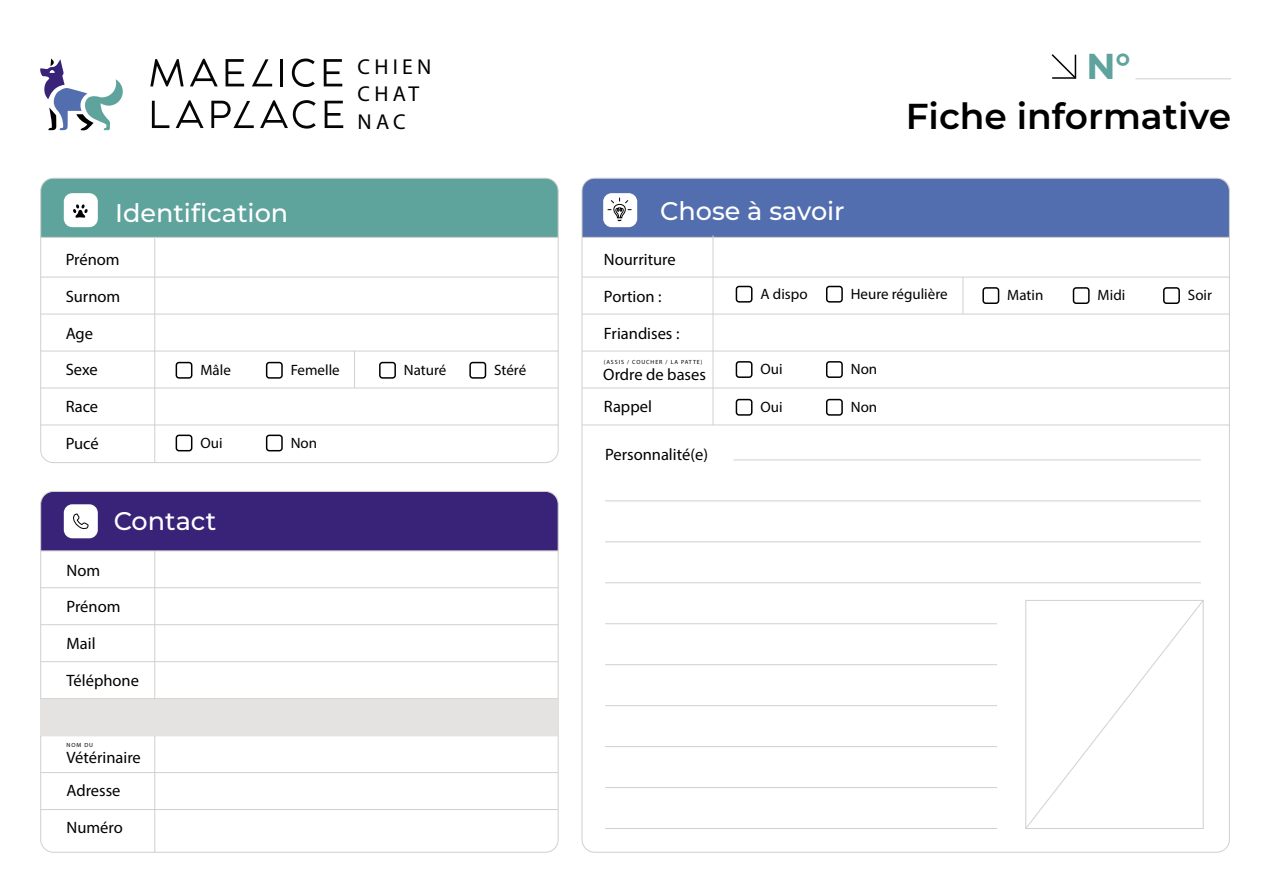
<style>
.page{position:relative;width:1263px;height:893px;background:#fff}
.page>*{position:absolute;margin:0;border:0;box-sizing:border-box;transform-origin:0 0}
.t1{font:600 36px "Montserrat";color:#000}
.t2{font:700 36px "Montserrat";color:#5fa39d}
.t3{font:500 25.5px "Montserrat";color:#fff}
.t4{font:21.6px/27.3px "Myriad Pro";letter-spacing:.2em;color:#000}
.t5{font:16.5px "Myriad Pro";color:#000}
.t6{font:15px "Myriad Pro";color:#000}
.t7{font:6px "Myriad Pro";letter-spacing:.15em;color:#000}
</style>
<div class="page">
<svg style="left:150px;top:59px;width:34px;height:27px"></svg>
<svg style="left:190px;top:59px;width:28px;height:27px"></svg>
<svg style="left:226px;top:59px;width:18px;height:27px"></svg>
<svg style="left:252px;top:59px;width:20px;height:27px"></svg>
<hr style="left:280px;top:59px;width:3px;height:27px;background:#050505">
<svg style="left:292px;top:59px;width:23px;height:28px"></svg>
<svg style="left:324px;top:59px;width:18px;height:27px"></svg>
<svg style="left:152px;top:101px;width:17px;height:27px"></svg>
<svg style="left:176px;top:100px;width:28px;height:28px"></svg>
<svg style="left:211px;top:101px;width:43px;height:27px"></svg>
<svg style="left:260px;top:100px;width:56px;height:29px"></svg>
<svg style="left:325px;top:101px;width:18px;height:27px"></svg>
<hr style="left:41px;top:237px;width:517px;height:1px;background:#d2d0cd">
<hr style="left:41px;top:277px;width:517px;height:1px;background:#d2d0cd">
<hr style="left:41px;top:314px;width:517px;height:1px;background:#d2d0cd">
<hr style="left:41px;top:351px;width:517px;height:1px;background:#d2d0cd">
<hr style="left:41px;top:388px;width:517px;height:1px;background:#d2d0cd">
<hr style="left:41px;top:425px;width:517px;height:1px;background:#d2d0cd">
<hr style="left:582px;top:277px;width:647px;height:1px;background:#d2d0cd">
<hr style="left:582px;top:314px;width:647px;height:1px;background:#d2d0cd">
<hr style="left:582px;top:351px;width:647px;height:1px;background:#d2d0cd">
<hr style="left:582px;top:388px;width:647px;height:1px;background:#d2d0cd">
<hr style="left:582px;top:425px;width:647px;height:1px;background:#d2d0cd">
<hr style="left:733px;top:460px;width:468px;height:1px;background:#d2d0cd">
<hr style="left:605px;top:500px;width:596px;height:1px;background:#d2d0cd">
<hr style="left:605px;top:541px;width:596px;height:1px;background:#d2d0cd">
<hr style="left:1135px;top:78px;width:96px;height:1px;background:#d2d0cd">
<hr style="left:605px;top:582px;width:596px;height:1px;background:#d2d0cd">
<hr style="left:605px;top:623px;width:392px;height:1px;background:#d2d0cd">
<hr style="left:605px;top:664px;width:392px;height:1px;background:#d2d0cd">
<hr style="left:605px;top:705px;width:392px;height:1px;background:#d2d0cd">
<hr style="left:605px;top:746px;width:392px;height:1px;background:#d2d0cd">
<hr style="left:605px;top:787px;width:392px;height:1px;background:#d2d0cd">
<hr style="left:605px;top:828px;width:392px;height:1px;background:#d2d0cd">
<hr style="left:41px;top:587px;width:517px;height:1px;background:#d2d0cd">
<hr style="left:41px;top:624px;width:517px;height:1px;background:#d2d0cd">
<hr style="left:41px;top:661px;width:517px;height:1px;background:#d2d0cd">
<hr style="left:41px;top:698px;width:517px;height:1px;background:#d2d0cd">
<hr style="left:41px;top:772px;width:517px;height:1px;background:#d2d0cd">
<hr style="left:41px;top:809px;width:517px;height:1px;background:#d2d0cd">
<hr style="left:582px;top:237px;width:647px;height:1px;background:#d2d0cd">
<hr style="left:154px;top:237px;width:1px;height:226px;background:#d2d0cd">
<hr style="left:713px;top:235px;width:1px;height:190px;background:#d2d0cd">
<hr style="left:154px;top:551px;width:1px;height:301px;background:#d2d0cd">
<div style="left:41px;top:492px;width:517px;height:59px;background:#382379"></div>
<div style="left:582px;top:178px;width:647px;height:59px;background:#536eaf"></div>
<svg style="left:41px;top:178px;width:517px;height:59px;background:#66a6a0"></svg>
<div style="left:41px;top:699px;width:517px;height:37px;background:#e4e3e1"></div>
<div style="left:176px;top:435px;width:16px;height:16px;border:2px solid #000;border-radius:3px"></div>
<div style="left:266px;top:435px;width:17px;height:16px;border:2px solid #000;border-radius:3px"></div>
<div style="left:176px;top:362px;width:16px;height:17px;border:2px solid #000;border-radius:3px"></div>
<div style="left:266px;top:362px;width:17px;height:17px;border:2px solid #000;border-radius:3px"></div>
<div style="left:379px;top:362px;width:17px;height:17px;border:2px solid #000;border-radius:3px"></div>
<div style="left:469px;top:362px;width:17px;height:17px;border:2px solid #000;border-radius:3px"></div>
<div style="left:736px;top:399px;width:16px;height:17px;border:2px solid #000;border-radius:3px"></div>
<div style="left:826px;top:399px;width:17px;height:17px;border:2px solid #000;border-radius:3px"></div>
<div style="left:736px;top:361px;width:16px;height:17px;border:2px solid #000;border-radius:3px"></div>
<div style="left:826px;top:361px;width:17px;height:17px;border:2px solid #000;border-radius:3px"></div>
<div style="left:982px;top:287px;width:17px;height:17px;border:2px solid #000;border-radius:3px"></div>
<div style="left:1073px;top:287px;width:16px;height:17px;border:2px solid #000;border-radius:3px"></div>
<div style="left:1163px;top:287px;width:17px;height:17px;border:2px solid #000;border-radius:3px"></div>
<div style="left:736px;top:286px;width:16px;height:17px;border:2px solid #000;border-radius:3px"></div>
<div style="left:826px;top:286px;width:17px;height:17px;border:2px solid #000;border-radius:3px"></div>
<hr style="left:354px;top:351px;width:1px;height:37px;background:#d2d0cd">
<hr style="left:962px;top:277px;width:1px;height:37px;background:#d2d0cd">
<svg style="left:1025px;top:600px;width:179px;height:229px"></svg>
<svg style="left:1051px;top:54px;width:26px;height:25px"></svg>
<svg style="left:40px;top:59px;width:83px;height:72px"></svg>
<h2 class="t3" style="left:115px;top:196px;width:175px">Identification</h2>
<h3 class="t4" style="left:357px;top:53px;width:75px">CHIEN<br>CHAT<br>NAC</h3>
<p class="t5" style="left:66px;top:249px;width:55px">Prénom</p>
<p class="t5" style="left:66px;top:286px;width:56px">Surnom</p>
<p class="t5" style="left:66px;top:323px;width:29px">Age</p>
<p class="t5" style="left:66px;top:360px;width:34px">Sexe</p>
<p class="t5" style="left:66px;top:396px;width:34px">Race</p>
<p class="t5" style="left:66px;top:433px;width:35px">Pucé</p>
<p class="t6" style="left:200px;top:361px;width:32px">Mâle</p>
<p class="t6" style="left:291px;top:361px;width:50px">Femelle</p>
<p class="t6" style="left:404px;top:361px;width:44px">Naturé</p>
<p class="t6" style="left:494px;top:361px;width:34px">Stéré</p>
<p class="t6" style="left:200px;top:433px;width:24px">Oui</p>
<p class="t6" style="left:291px;top:433px;width:28px">Non</p>
<h2 class="t3" style="left:114px;top:504px;width:104px">Contact</h2>
<p class="t5" style="left:67px;top:560px;width:35px">Nom</p>
<p class="t5" style="left:67px;top:597px;width:55px">Prénom</p>
<p class="t5" style="left:67px;top:633px;width:31px">Mail</p>
<p class="t5" style="left:67px;top:670px;width:74px">Téléphone</p>
<p class="t7" style="left:67px;top:741px;width:28px">NOM DU</p>
<p class="t5" style="left:67px;top:747px;width:76px">Vétérinaire</p>
<p class="t5" style="left:67px;top:780px;width:56px">Adresse</p>
<p class="t5" style="left:67px;top:817px;width:58px">Numéro</p>
<h1 class="t2" style="left:1086px;top:42px;width:46px">N°</h1>
<h2 class="t3" style="left:660px;top:194px;width:186px">Chose à savoir</h2>
<h1 class="t1" style="left:906px;top:92px;width:327px">Fiche informative</h1>
<p class="t5" style="left:604px;top:250px;width:73px">Nourriture</p>
<p class="t5" style="left:604px;top:286px;width:59px">Portion :</p>
<p class="t5" style="left:604px;top:323px;width:77px">Friandises :</p>
<p class="t7" style="left:604px;top:358px;width:100px">(ASSIS / COUCHER / LA PATTE)</p>
<p class="t5" style="left:603px;top:364px;width:104px">Ordre de bases</p>
<p class="t5" style="left:604px;top:397px;width:49px">Rappel</p>
<p class="t5" style="left:605px;top:444px;width:104px">Personnalité(e)</p>
<p class="t6" style="left:760px;top:285px;width:49px">A dispo</p>
<p class="t6" style="left:851px;top:285px;width:98px">Heure régulière</p>
<p class="t6" style="left:1007px;top:286px;width:38px">Matin</p>
<p class="t6" style="left:1097px;top:286px;width:29px">Midi</p>
<p class="t6" style="left:1188px;top:286px;width:26px">Soir</p>
<p class="t6" style="left:760px;top:360px;width:24px">Oui</p>
<p class="t6" style="left:851px;top:360px;width:28px">Non</p>
<p class="t6" style="left:760px;top:398px;width:24px">Oui</p>
<p class="t6" style="left:851px;top:398px;width:28px">Non</p>
</div>
